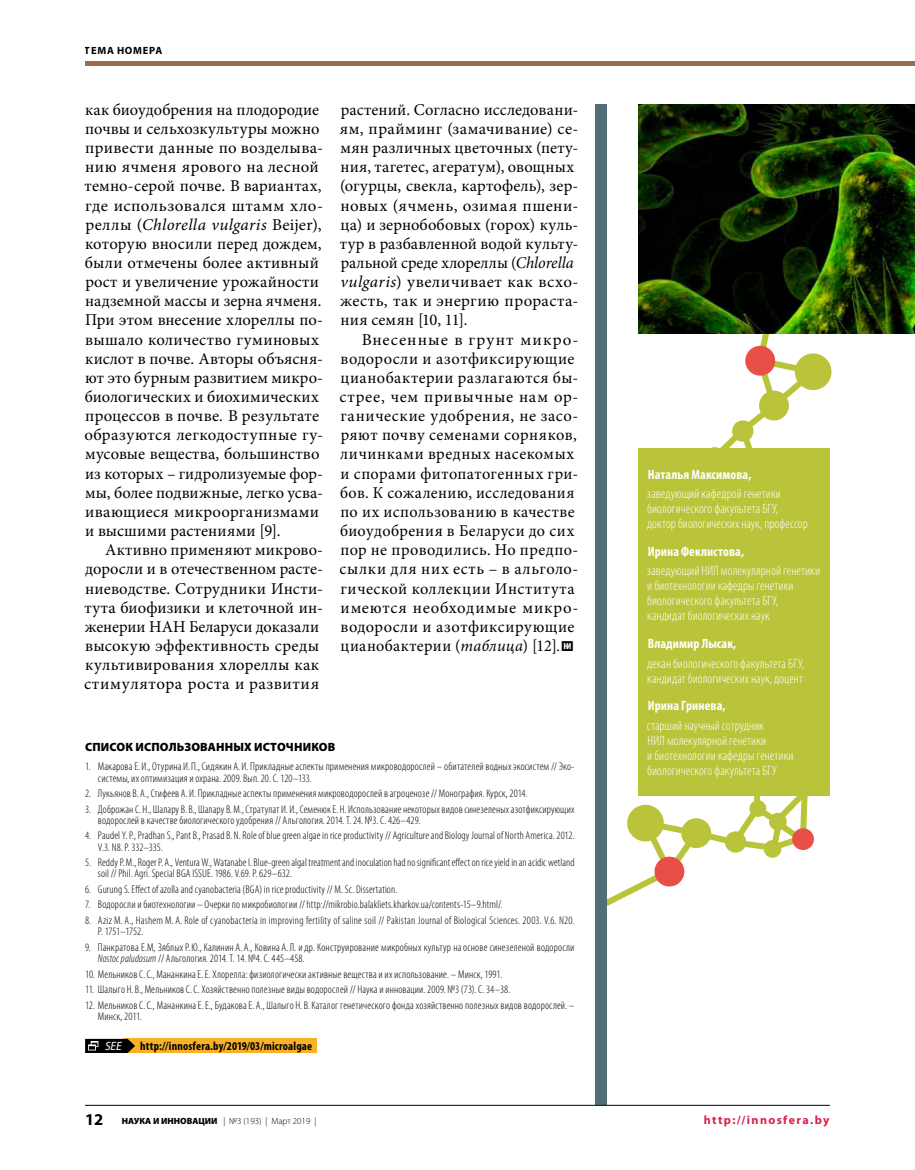
<style>
.page{position:relative;width:915px;height:1170px;background:#fff}
.page>*{position:absolute;margin:0;border:0;box-sizing:border-box;transform-origin:0 0}
.t1{font:16.5px/19.2px "Minion Pro";letter-spacing:.015em;color:#000}
.t2{font:16.5px/19.2px "Minion Pro";letter-spacing:.035em;color:#000}
.t3{font:300 condensed 13.5px/15px "Myriad Pro";letter-spacing:.01em;color:#fff}
.t4{font:700 condensed 13.5px "Myriad Pro";letter-spacing:.01em;color:#fff}
.t5{font:700 condensed 12px "Myriad Pro";letter-spacing:.015em;color:#000}
.t6{font:900 12px "Myriad Pro";letter-spacing:.01em;color:#000}
.t7{font:700 12px "Myriad Pro";letter-spacing:.115em;color:#db214b}
.t8{font:italic 12px "Myriad Pro";color:#fff}
.t9{font:300 condensed 11.25px/11.2px "Myriad Pro";letter-spacing:.015em;color:#000}
.t10{font:700 10.5px "Myriad Pro";letter-spacing:.065em;color:#000}
.t11{font:300 9px "Myriad Pro";color:#000}
.s1{font-style:italic}
.s2{font-family:"ALE Xfont Bullit BIG";font-size:18px}
.s3{font-weight:700;font-size:16.5px}
.s4{font-weight:900}
</style>
<div class="page">
<svg style="left:711px;top:334px;width:121px;height:201px"></svg>
<img style="left:638px;top:104px;width:276px;height:230px">
<hr style="left:85px;top:61px;width:829px;height:4px;background:#9c6c4e">
<svg style="left:606px;top:774px;width:215px;height:139px"></svg>
<div style="left:595px;top:104px;width:11px;height:1000px;background:#536d78"></div>
<div style="left:638px;top:448px;width:191px;height:347px;background:#b9c43a"></div>
<div style="left:123px;top:1038px;width:193px;height:14px;background:#f9b127"></div>
<svg style="left:85px;top:1038px;width:50px;height:14px"></svg>
<hr style="left:85px;top:1104px;width:744px;height:1px;background:#000">
<p class="t10" style="left:85px;top:44px;width:79px">ТЕМА НОМЕРА</p>
<p class="t1" style="left:84px;top:100px;width:240px">как биоудобрения на плодородие почвы и сельхозкультуры можно привести данные по возделыва&shy;нию ячменя ярового на лесной темно-серой почве. В вариантах, где использовался штамм хло&shy;реллы (<span class="s1">Chlorella vulgaris</span> Beijer), которую вносили перед дождем, были отмечены более активный рост и увеличение урожайности надземной массы и зерна ячменя.<br>При этом внесение хлореллы по&shy;вышало количество гуминовых кислот в почве. Авторы объясня&shy;ют это бурным развитием микро&shy;биологических и биохимических процессов в почве. В результате образуются легкодоступные гу&shy;мусовые вещества, большинство из которых – гидролизуемые фор&shy;мы, более подвижные, легко усва&shy;ивающиеся микроорганизмами и высшими растениями [9].</p>
<p class="t1" style="left:84px;top:540px;width:240px;text-indent:21px">Активно применяют микрово&shy;доросли и в отечественном расте&shy;ниеводстве. Сотрудники Инсти&shy;тута биофизики и клеточной ин&shy;женерии НАН Беларуси доказали высокую эффективность среды культивирования хлореллы как стимулятора роста и развития</p>
<p class="t1" style="left:340px;top:100px;width:240px">растений. Согласно исследовани&shy;ям, прайминг (замачивание) се&shy;мян различных цветочных (пету&shy;ния, тагетес, агератум), овощных (огурцы, свекла, картофель), зер&shy;новых (ячмень, озимая пшени&shy;ца) и зернобобовых (горох) куль&shy;тур в разбавленной водой культу&shy;ральной среде хлореллы (<span class="s1">Chlorella vulgaris</span>) увеличивает как всхо&shy;жесть, так и энергию прораста&shy;ния семян [10, 11].</p>
<p class="t2" style="left:339px;top:330px;width:240px;text-indent:22px">Внесенные в грунт микро&shy;водоросли и азотфиксирующие цианобактерии разлагаются бы&shy;стрее, чем привычные нам ор&shy;ганические удобрения, не засо&shy;ряют почву семенами сорняков, личинками вредных насекомых и спорами фитопатогенных гри&shy;бов. К сожалению, исследования по их использованию в качестве биоудобрения в Беларуси до сих пор не проводились. Но предпо&shy;сылки для них есть – в альголо&shy;гической коллекции Института имеются необходимые микро&shy;водоросли и азотфиксирующие цианобактерии (<span class="s1">таблица</span>) [12]<span class="s2">.</span></p>
<p class="t6" style="left:85px;top:739px;width:251px">СПИСОК ИСПОЛЬЗОВАННЫХ ИСТОЧНИКОВ</p>
<p class="t9" style="left:98px;top:761px;width:478px;text-indent:-13px">1. МакароваЕ. И., Отурина И. П., Сидякин А. И. Прикладные аспекты применения микроводорослей – обитателей водных экосистем // Эко&shy;системы, их оптимизация иохрана. 2009. Вып. 20. С. 120–133.</p>
<p class="t9" style="left:85px;top:788px;width:444px">2. ЛукьяновВ. А., Стифеев А. И. Прикладные аспекты применения микроводорослей вагроценозе // Монография. Курск, 2014.</p>
<p class="t9" style="left:98px;top:803px;width:478px;text-indent:-13px">3. ДоброжанС. Н., ШаларуВ.В., ШаларуВ.М., Стратулат И. И., СеменюкЕ. Н. Использование некоторых видов синезеленых азотфиксирующих водорослей вкачестве биологического удобрения // Альгология. 2014. Т. 24. №3. С. 426–429.</p>
<p class="t9" style="left:98px;top:830px;width:478px;text-indent:-13px">4. PaudelY.P., Pradhan S., Pant B., PrasadB. N.Role of blue green algae in rice productivity // Agriculture and Biology Journal of North America. 2012.<br>V.3. N8. P. 332–335.</p>
<p class="t9" style="left:98px;top:857px;width:478px;text-indent:-13px">5. ReddyP.M., RogerP.A., Ventura W., WatanabeI.Blue-green algal treatment and inoculation had no significant effect on rice yield in an acidic wetland soil // Phil. Agri. Special BGA ISSUE. 1986. V.69. P. 629–632.</p>
<p class="t9" style="left:85px;top:883px;width:313px">6. Gurung S.Effect of azolla and cyanobacteria (BGA) in rice productivity // M.Sc. Dissertation.</p>
<p class="t9" style="left:85px;top:899px;width:419px">7. Водоросли ибиотехнологии – Очерки по микробиологии // http://mikrobio.balakliets.kharkov.ua/contents‑15–9.html/.</p>
<p class="t9" style="left:98px;top:914px;width:478px;text-indent:-13px">8. Aziz M. A., Hashem M. A. Role of сyanobacteria in improving fertility of saline soil // Pakistan Journal of Biological Sciences. 2003. V.6. N20.<br>P. 1751–1752.</p>
<p class="t9" style="left:98px;top:941px;width:478px;text-indent:-13px">9. Панкратова Е.М, ЗяблыхР.Ю., Калинин А. А., Ковина А.Л. идр. Конструирование микробных культур наоснове синезеленой водоросли<br><span class="s1">Nostoc paludosum</span> // Альгология. 2014. Т. 14. №4. С. 445–458.</p>
<p class="t9" style="left:85px;top:968px;width:418px">10. МельниковС.С., МананкинаЕ.Е.Хлорелла: физиологически активные вещества иих использование. – Минск, 1991.</p>
<p class="t9" style="left:85px;top:983px;width:426px">11. Шалыго Н.В., МельниковС.С.Хозяйственно полезные виды водорослей // Наука иинновации. 2009. №3 (73). С. 34–38.</p>
<p class="t9" style="left:98px;top:999px;width:478px;text-indent:-13px">12. МельниковС.С., МананкинаЕ.Е., БудаковаЕ. А., Шалыго Н.В.Каталог генетического фонда хозяйственно полезных видов водорослей. –<br>Минск, 2011.</p>
<p class="t8" style="left:105px;top:1039px;width:18px">SEE</p>
<p class="t5" style="left:140px;top:1039px;width:173px">http://innosfera.by/2019/03/microalgae</p>
<p class="t4" style="left:647px;top:467px;width:105px">Наталья Максимова,</p>
<p class="t3" style="left:646px;top:486px;width:162px">заведующий кафедрой генетики биологического факультета БГУ, доктор биологических наук, профессор</p>
<p class="t4" style="left:647px;top:544px;width:98px">Ирина Феклистова,</p>
<p class="t3" style="left:646px;top:563px;width:174px">заведующий НИЛ молекулярной генетики ибиотехнологии кафедры генетики биологического факультета БГУ,<br>кандидат биологических наук</p>
<p class="t4" style="left:647px;top:636px;width:90px">Владимир Лысак,</p>
<p class="t3" style="left:647px;top:655px;width:158px">декан биологического факультета БГУ, кандидат биологических наук, доцент</p>
<p class="t4" style="left:647px;top:698px;width:79px">Ирина Гринева,</p>
<p class="t3" style="left:646px;top:717px;width:148px">старший научный сотрудник<br>НИЛ молекулярной генетики ибиотехнологии кафедры генетики биологического факультета БГУ</p>
<p class="t11" style="left:85px;top:1116px;width:232px"><span class="s3">12</span> <span class="s4">НАУКА И ИННОВАЦИИ</span> | №3 (193) | Март 2019 |</p>
<p class="t7" style="left:703px;top:1113px;width:127px">http://innosfera.by</p>
</div>
